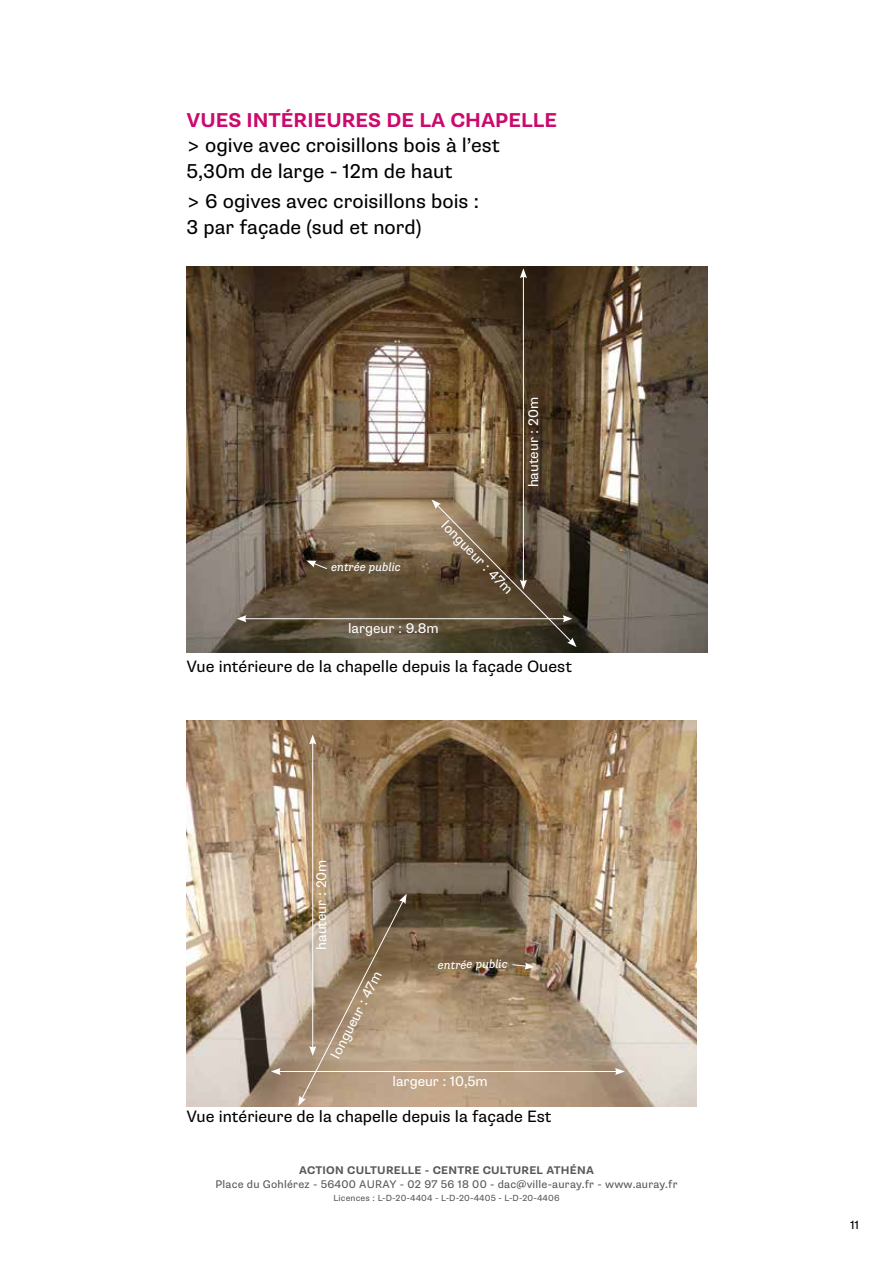
<style>
.page{position:relative;width:893px;height:1263px;background:#fff}
.page>*{position:absolute;margin:0;border:0;box-sizing:border-box;transform-origin:0 0}
.t1{font:20.1px/25.7px "Supria Sans";color:#000}
.t2{font:700 20.1px "Supria Sans";color:#cb0a6e}
.t3{font:16.5px "Supria Sans";color:#000}
.t4{font:13.95px "Supria Sans";color:#fff}
.t5{font:italic 12px "Supria Sans";color:#fff}
.t6{font:12px "Supria Sans";color:#000}
.t7{font:11.1px "Supria Sans";letter-spacing:.02em;color:#575756}
.t8{font:700 11.1px "Supria Sans";letter-spacing:.02em;color:#575756}
.t9{font:8.85px "Supria Sans";letter-spacing:.02em;color:#575756}
</style>
<div class="page">
<img style="left:186px;top:721px;width:510px;height:385px">
<hr style="left:312px;top:742px;width:1px;height:306px;background:#fff">
<svg style="left:309px;top:734px;width:7px;height:10px"></svg>
<svg style="left:298px;top:894px;width:109px;height:212px;background:#ab957b"></svg>
<hr style="left:278px;top:1071px;width:339px;height:1px;background:#fff">
<svg style="left:615px;top:1068px;width:10px;height:7px"></svg>
<svg style="left:271px;top:1068px;width:10px;height:7px"></svg>
<svg style="left:511px;top:962px;width:23px;height:7px"></svg>
<img style="left:186px;top:267px;width:522px;height:385px">
<hr style="left:523px;top:276px;width:1px;height:306px;background:#fff">
<svg style="left:520px;top:268px;width:7px;height:10px"></svg>
<svg style="left:306px;top:560px;width:22px;height:10px"></svg>
<hr style="left:244px;top:618px;width:321px;height:1px;background:#fff">
<svg style="left:432px;top:499px;width:145px;height:148px;background:#665742"></svg>
<svg style="left:237px;top:615px;width:9px;height:7px"></svg>
<p class="t2" style="left:186px;top:108px;width:372px">VUES INTÉRIEURES DE LA CHAPELLE</p>
<p class="t1" style="left:186px;top:133px;width:315px">&gt; ogive avec croisillons bois à l’est<br>5,30m de large - 12m de haut</p>
<p class="t1" style="left:186px;top:189px;width:294px">&gt; 6 ogives avec croisillons bois :<br>3 par façade (sud et nord)</p>
<p class="t5" style="left:331px;top:560px;width:71px">entrée public</p>
<p class="t4" style="left:450px;top:517px;width:97px;rotate:46deg">longueur : 47m</p>
<p class="t4" style="left:348px;top:620px;width:92px">largeur : 9.8m</p>
<p class="t4" style="left:525px;top:487px;width:92px;rotate:-90deg">hauteur : 20m</p>
<p class="t3" style="left:186px;top:656px;width:387px">Vue intérieure de la chapelle depuis la façade Ouest</p>
<p class="t4" style="left:313px;top:950px;width:92px;rotate:-90deg">hauteur : 20m</p>
<p class="t4" style="left:327px;top:1053px;width:97px;rotate:-63deg">longueur : 47m</p>
<p class="t5" style="left:438px;top:958px;width:71px;rotate:-1deg">entrée public</p>
<p class="t4" style="left:393px;top:1073px;width:97px">largeur : 10,5m</p>
<p class="t3" style="left:186px;top:1106px;width:367px">Vue intérieure de la chapelle depuis la façade Est</p>
<p class="t8" style="left:299px;top:1164px;width:296px">ACTION CULTURELLE - CENTRE CULTUREL ATHÉNA</p>
<p class="t7" style="left:215px;top:1177px;width:464px">Place du Gohlérez - 56400 AURAY - 02 97 56 18 00 - dac@ville-auray.fr - www.auray.fr</p>
<p class="t9" style="left:333px;top:1192px;width:228px">Licences : L-D-20-4404 - L-D-20-4405 - L-D-20-4406</p>
<p class="t6" style="left:850px;top:1218px;width:10px">11</p>
</div>
